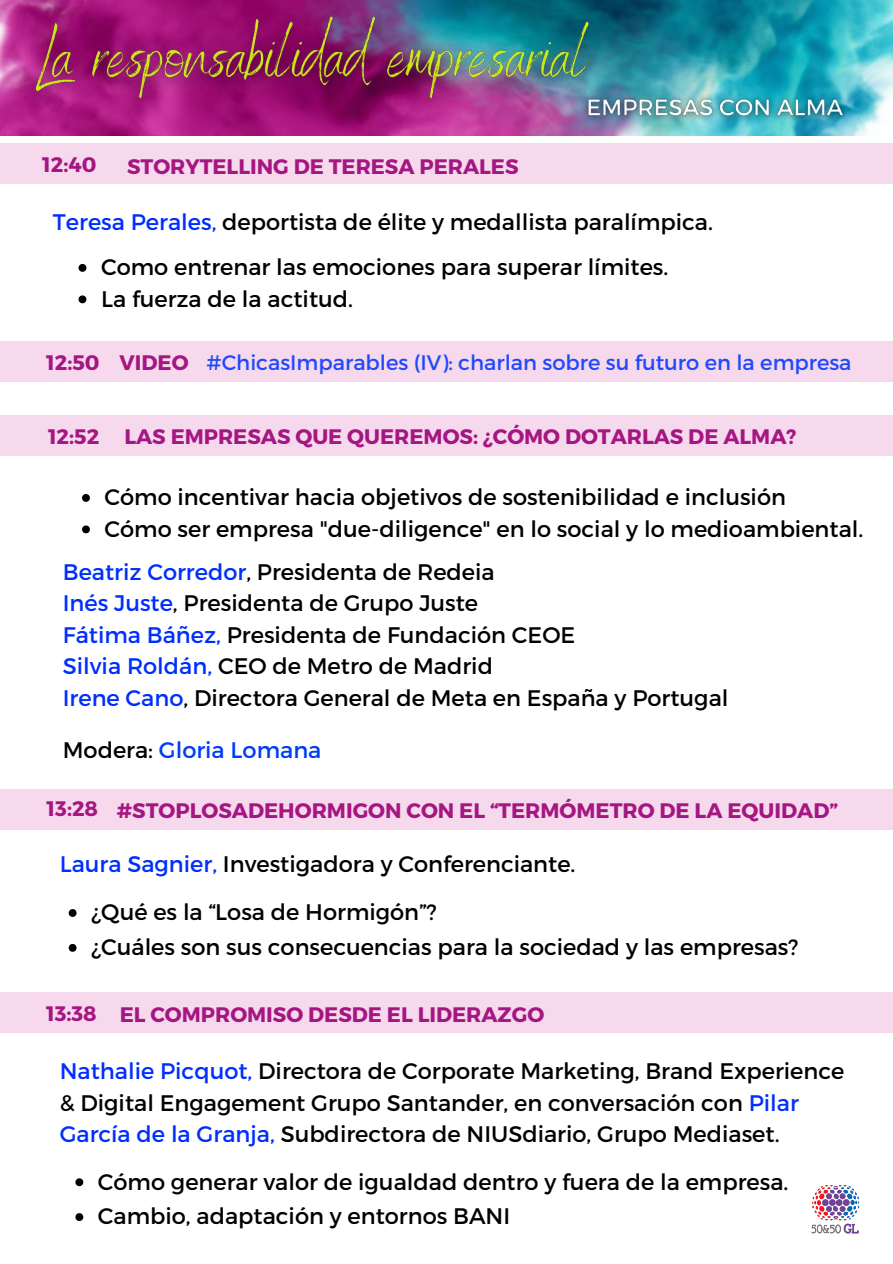
<style>
.page{position:relative;width:893px;height:1264px;background:#fff}
.page>*{position:absolute;margin:0;border:0;box-sizing:border-box;transform-origin:0 0}
.t1{font:22.5px/31.5px "Montserrat";color:#000}
.t2{font:22.5px "Montserrat";color:#003df6}
.t3{font:700 21px "Montserrat";color:#a61682}
.t4{font:21px "Montserrat";color:#2049ff}
.s1{color:#002eff}
.s2{color:#000}
</style>
<div class="page">
<img style="left:621px;top:0;width:271px;height:136px">
<img style="left:5px;top:0;width:616px;height:136px">
<img style="left:576px;top:83px;width:277px;height:49px">
<div style="left:0;top:415px;width:892px;height:41px;background:#f6d9ec"></div>
<div style="left:0;top:341px;width:892px;height:41px;background:#f6d9ec"></div>
<svg style="left:82px;top:494px;width:8px;height:8px"></svg>
<svg style="left:82px;top:525px;width:8px;height:8px"></svg>
<div style="left:0;top:992px;width:892px;height:41px;background:#f6d9ec"></div>
<svg style="left:75px;top:1178px;width:8px;height:8px"></svg>
<svg style="left:75px;top:1213px;width:8px;height:7px"></svg>
<img style="left:811px;top:1185px;width:49px;height:49px">
<div style="left:0;top:143px;width:892px;height:41px;background:#f6d9ec"></div>
<svg style="left:79px;top:264px;width:7px;height:8px"></svg>
<svg style="left:79px;top:295px;width:7px;height:8px"></svg>
<div style="left:0;top:789px;width:892px;height:41px;background:#f6d9ec"></div>
<svg style="left:69px;top:909px;width:8px;height:7px"></svg>
<svg style="left:69px;top:943px;width:8px;height:8px"></svg>
<p class="t3" style="left:42px;top:151px;width:56px">12:40</p>
<p class="t3" style="left:127px;top:153px;width:393px">STORYTELLING DE TERESA PERALES</p>
<p class="t1" style="left:53px;top:205px;width:661px"><span class="s1">Teresa Perales,</span> deportista de élite y medallista paralímpica.</p>
<p class="t1" style="left:101px;top:250px;width:569px">Como entrenar las emociones para superar límites.<br>La fuerza de la actitud.</p>
<p class="t3" style="left:46px;top:349px;width:144px">12:50 VIDEO</p>
<p class="t4" style="left:206px;top:349px;width:646px">#ChicasImparables (IV): charlan sobre su futuro en la empresa</p>
<p class="t3" style="left:48px;top:423px;width:53px">12:52</p>
<p class="t3" style="left:124px;top:423px;width:673px">LAS EMPRESAS QUE QUEREMOS: ¿CÓMO DOTARLAS DE ALMA?</p>
<p class="t1" style="left:104px;top:480px;width:760px">Cómo incentivar hacia objetivos de sostenibilidad e inclusión<br>Cómo ser empresa "due-diligence" en lo social y lo medioambiental.</p>
<p class="t1" style="left:63px;top:554px;width:667px"><span class="s1">Beatriz Corredor</span>, Presidenta de Redeia<br><span class="s1">Inés Juste</span>, Presidenta de Grupo Juste<br><span class="s1">Fátima Báñez,</span> Presidenta de Fundación CEOE<br><span class="s1">Silvia Roldán,</span> CEO de Metro de Madrid<br><span class="s1">Irene Cano</span>, Directora General de Meta en España y Portugal</p>
<p class="t2" style="left:63px;top:735px;width:260px"><span class="s2">Modera:</span> Gloria Lomana</p>
<p class="t3" style="left:117px;top:797px;width:722px">#STOPLOSADEHORMIGON CON EL “TERMÓMETRO DE LA EQUIDAD”</p>
<p class="t1" style="left:60px;top:847px;width:517px"><span class="s1">Laura Sagnier,</span> Investigadora y Conferenciante.</p>
<p class="t3" style="left:47px;top:795px;width:53px">13:28</p>
<p class="t1" style="left:91px;top:893px;width:708px;line-height:34.8px">¿Qué es la “Losa de Hormigón”?<br>¿Cuáles son sus consecuencias para la sociedad y las empresas?</p>
<p class="t3" style="left:46px;top:1000px;width:52px">13:38</p>
<p class="t3" style="left:120px;top:1000px;width:426px">EL COMPROMISO DESDE EL LIDERAZGO</p>
<p class="t1" style="left:60px;top:1054px;width:786px"><span class="s1">Nathalie Picquot,</span> Directora de Corporate Marketing, Brand Experience &amp; Digital Engagement Grupo Santander, en conversación con <span class="s1">Pilar<br>García de la Granja,</span> Subdirectora de NIUSdiario, Grupo Mediaset.</p>
<p class="t1" style="left:98px;top:1162px;width:692px;line-height:34.8px">Cómo generar valor de igualdad dentro y fuera de la empresa.<br>Cambio, adaptación y entornos BANI</p>
</div>
